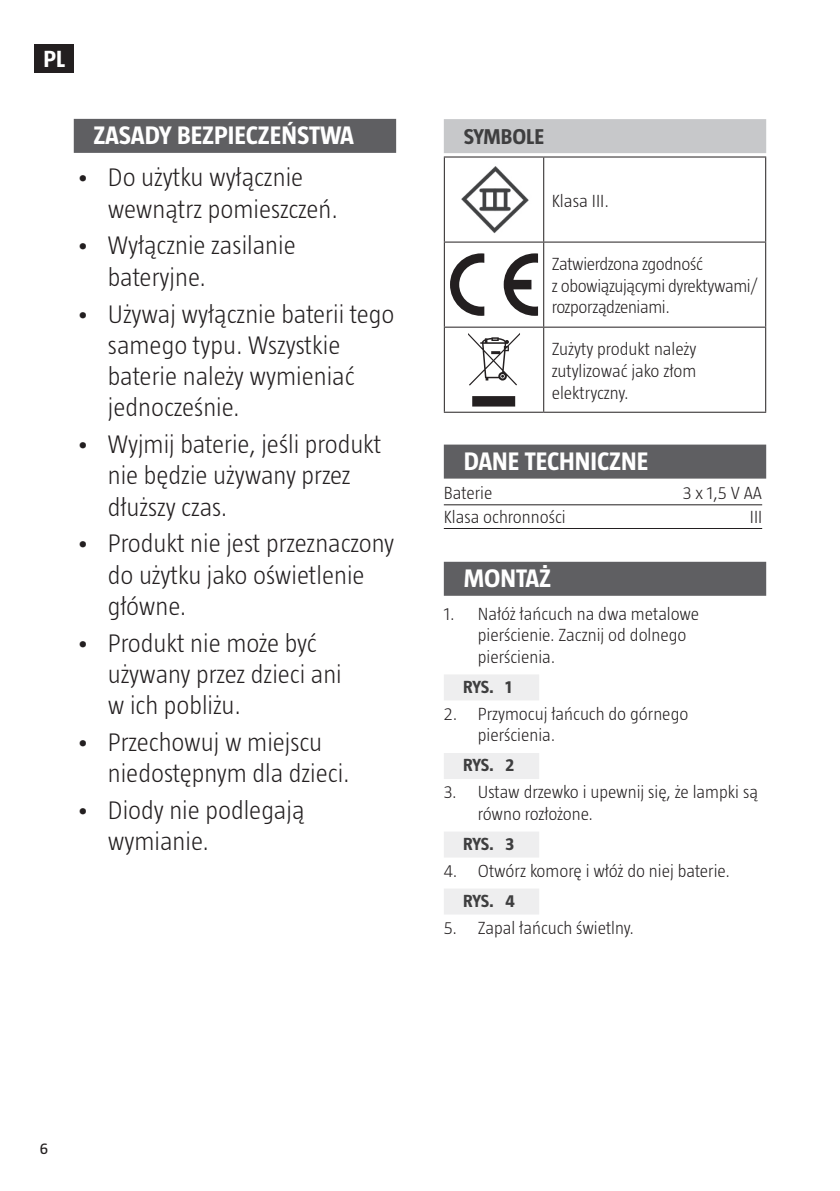
<style>
.page{position:relative;width:840px;height:1191px;background:#fff}
.page>*{position:absolute;margin:0;border:0;box-sizing:border-box;transform-origin:0 0}
.t1{font:300 26px/31.2px "Taz";color:#231f20}
.t2{font:700 26px "Taz";color:#fff}
.t3{font:700 24px "Taz";color:#fff}
.t4{font:700 22px "Taz";color:#3e3e3f}
.t5{font:300 18px/21.6px "Taz";color:#231f20}
.t6{font:300 18px/21.6px "Taz";letter-spacing:-.02em;color:#231f20}
.t7{font:700 18px "Taz";letter-spacing:-.02em;color:#3e3e3f}
.t8{font:16px "Taz";color:#231f20}
</style>
<div class="page">
<div style="left:35px;top:44px;width:39px;height:29px;background:#231f20"></div>
<div style="left:443px;top:119px;width:322px;height:34px;background:#c7c8ca"></div>
<div style="left:443px;top:444px;width:322px;height:34px;background:#5f5f62"></div>
<hr style="left:443px;top:504px;width:318px;height:1px;background:#231f20">
<hr style="left:443px;top:528px;width:318px;height:1px;background:#231f20">
<div style="left:443px;top:562px;width:322px;height:34px;background:#5f5f62"></div>
<div style="left:443px;top:674px;width:96px;height:26px;background:#eeeeef"></div>
<div style="left:443px;top:753px;width:96px;height:26px;background:#eeeeef"></div>
<div style="left:443px;top:831px;width:96px;height:26px;background:#eeeeef"></div>
<div style="left:443px;top:888px;width:96px;height:26px;background:#eeeeef"></div>
<hr style="left:443px;top:156px;width:100px;height:1px;background:#231f20">
<hr style="left:543px;top:156px;width:222px;height:1px;background:#231f20">
<hr style="left:443px;top:157px;width:1px;height:84px;background:#231f20">
<hr style="left:543px;top:157px;width:1px;height:84px;background:#231f20">
<hr style="left:764px;top:157px;width:1px;height:84px;background:#231f20">
<hr style="left:443px;top:241px;width:100px;height:1px;background:#231f20">
<hr style="left:443px;top:242px;width:1px;height:85px;background:#231f20">
<hr style="left:543px;top:241px;width:222px;height:1px;background:#231f20">
<hr style="left:543px;top:242px;width:1px;height:85px;background:#231f20">
<hr style="left:764px;top:242px;width:1px;height:85px;background:#231f20">
<hr style="left:443px;top:327px;width:100px;height:1px;background:#231f20">
<hr style="left:443px;top:328px;width:1px;height:84px;background:#231f20">
<hr style="left:543px;top:327px;width:222px;height:1px;background:#231f20">
<hr style="left:543px;top:328px;width:1px;height:84px;background:#231f20">
<hr style="left:764px;top:328px;width:1px;height:84px;background:#231f20">
<hr style="left:443px;top:412px;width:100px;height:1px;background:#231f20">
<hr style="left:543px;top:412px;width:222px;height:1px;background:#231f20">
<img style="left:461px;top:166px;width:68px;height:68px">
<svg style="left:450px;top:253px;width:34px;height:63px"></svg>
<svg style="left:503px;top:253px;width:34px;height:63px"></svg>
<svg style="left:468px;top:333px;width:51px;height:73px"></svg>
<div style="left:74px;top:119px;width:322px;height:34px;background:#5f5f62"></div>
<p class="t3" style="left:43px;top:45px;width:23px">PL</p>
<p class="t2" style="left:94px;top:120px;width:262px">ZASADY BEZPIECZEŃSTWA</p>
<p class="t1" style="left:108px;top:162px;width:231px;text-indent:-32px">• Do użytku wyłącznie wewnątrz pomieszczeń.</p>
<p class="t1" style="left:108px;top:230px;width:189px;text-indent:-32px">• Wyłącznie zasilanie bateryjne.</p>
<p class="t1" style="left:108px;top:298px;width:288px;text-indent:-32px">• Używaj wyłącznie baterii tego samego typu. Wszystkie baterie należy wymieniać jednocześnie.</p>
<p class="t1" style="left:108px;top:428px;width:275px;text-indent:-32px">• Wyjmij baterie, jeśli produkt nie będzie używany przez dłuższy czas.</p>
<p class="t1" style="left:108px;top:527px;width:287px;text-indent:-32px">• Produkt nie jest przeznaczony do użytku jako oświetlenie główne.</p>
<p class="t1" style="left:108px;top:627px;width:235px;text-indent:-32px">• Produkt nie może być używany przez dzieci ani w ich pobliżu.</p>
<p class="t1" style="left:108px;top:726px;width:243px;text-indent:-32px">• Przechowuj w miejscu niedostępnym dla dzieci.</p>
<p class="t1" style="left:108px;top:794px;width:198px;text-indent:-32px">• Diody nie podlegają wymianie.</p>
<p class="t4" style="left:463px;top:124px;width:82px">SYMBOLE</p>
<p class="t5" style="left:551px;top:190px;width:59px">Klasa III.</p>
<p class="t6" style="left:551px;top:253px;width:207px">Zatwierdzona zgodność<br>z obowiązującymi dyrektywami/ rozporządzeniami.</p>
<p class="t5" style="left:551px;top:338px;width:146px;text-align:justify">Zużyty produkt należy zutylizować jako złom elektryczny.</p>
<p class="t2" style="left:463px;top:446px;width:186px">DANE TECHNICZNE</p>
<p class="t5" style="left:443px;top:482px;width:50px">Baterie</p>
<p class="t5" style="left:682px;top:482px;width:81px">3 x 1,5 V AA</p>
<p class="t5" style="left:443px;top:505px;width:123px">Klasa ochronności</p>
<p class="t5" style="left:749px;top:505px;width:14px">III</p>
<p class="t2" style="left:463px;top:563px;width:89px">MONTAŻ</p>
<p class="t5" style="left:477px;top:602px;width:223px;text-indent:-34px">1. Nałóż łańcuch na dwa metalowe pierścienie. Zacznij od dolnego pierścienia.</p>
<p class="t7" style="left:463px;top:676px;width:50px">RYS. 1</p>
<p class="t5" style="left:477px;top:702px;width:212px;text-indent:-34px">2. Przymocuj łańcuch do górnego pierścienia.</p>
<p class="t7" style="left:463px;top:755px;width:53px">RYS. 2</p>
<p class="t5" style="left:477px;top:781px;width:281px;text-indent:-34px">3. Ustaw drzewko i upewnij się, że lampki są równo rozłożone.</p>
<p class="t7" style="left:463px;top:833px;width:53px">RYS. 3</p>
<p class="t5" style="left:443px;top:860px;width:287px">4. Otwórz komorę i włóż do niej baterie.</p>
<p class="t7" style="left:463px;top:890px;width:53px">RYS. 4</p>
<p class="t5" style="left:443px;top:916px;width:191px">5. Zapal łańcuch świetlny.</p>
<p class="t8" style="left:40px;top:1139px;width:10px">6</p>
</div>
